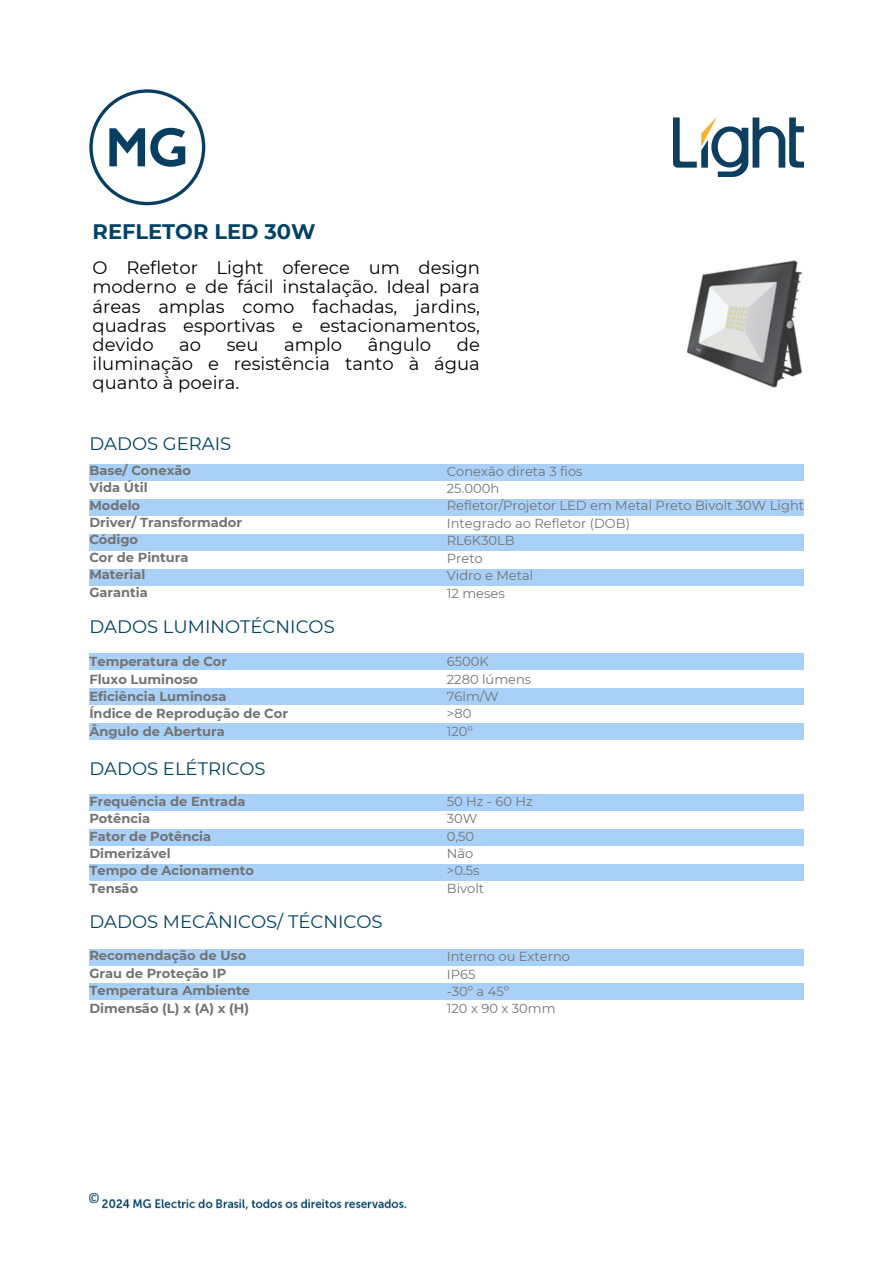
<style>
.page{position:relative;width:894px;height:1264px;background:#fff}
.page>*{position:absolute;margin:0;border:0;box-sizing:border-box;transform-origin:0 0}
.t1{font:700 21px "Montserrat";color:#004265}
.t2{font:18px/19.2px "Montserrat";color:#000;text-align:justify}
.t3{font:18px "Montserrat";color:#004265}
.t4{font:700 13.05px/17.4px "Montserrat";color:#737373}
.t5{font:13.05px "Montserrat";color:#737373}
</style>
<div class="page">
<img style="left:89px;top:1193px;width:318px;height:17px">
<svg style="left:89px;top:89px;width:116px;height:116px"></svg>
<img style="left:686px;top:260px;width:116px;height:128px">
<img style="left:673px;top:118px;width:130px;height:58px">
<div style="left:90px;top:464px;width:713px;height:17px;background:#a9d1f8"></div>
<div style="left:90px;top:499px;width:713px;height:16px;background:#a9d1f8"></div>
<div style="left:90px;top:534px;width:713px;height:17px;background:#a9d1f8"></div>
<div style="left:90px;top:569px;width:713px;height:16px;background:#a9d1f8"></div>
<div style="left:90px;top:653px;width:713px;height:16px;background:#a9d1f8"></div>
<div style="left:90px;top:688px;width:713px;height:16px;background:#a9d1f8"></div>
<div style="left:90px;top:723px;width:713px;height:16px;background:#a9d1f8"></div>
<div style="left:90px;top:794px;width:713px;height:16px;background:#a9d1f8"></div>
<div style="left:90px;top:829px;width:713px;height:16px;background:#a9d1f8"></div>
<div style="left:90px;top:864px;width:713px;height:16px;background:#a9d1f8"></div>
<div style="left:90px;top:948px;width:713px;height:17px;background:#a9d1f8"></div>
<div style="left:90px;top:983px;width:713px;height:16px;background:#a9d1f8"></div>
<p class="t1" style="left:92px;top:218px;width:224px">REFLETOR LED 30W</p>
<p class="t2" style="left:92px;top:258px;width:388px">O Refletor Light oferece um design moderno e de fácil instalação. Ideal para áreas amplas como fachadas, jardins, quadras esportivas e estacionamentos, devido</p>
<p class="t2" style="left:92px;top:335px;width:389px;text-indent:364px">de iluminação e resistência tanto à água quanto à poeira.</p>
<p class="t2" style="left:179px;top:335px;width:23px">ao</p>
<p class="t2" style="left:227px;top:335px;width:33px">seu</p>
<p class="t2" style="left:284px;top:335px;width:59px">amplo</p>
<p class="t2" style="left:368px;top:335px;width:65px">ângulo</p>
<h2 class="t3" style="left:89px;top:433px;width:143px">DADOS GERAIS</h2>
<h4 class="t4" style="left:89px;top:461px;width:154px">Base/ Conexão<br>Vida Útil<br>Modelo<br>Driver/ Transformador<br>Código<br>Cor de Pintura<br>Material<br>Garantia</h4>
<h2 class="t5" style="left:446px;top:463px;width:137px">Conexão direta 3 fios</h2>
<h4 class="t5" style="left:446px;top:480px;width:54px">25.000h</h4>
<h2 class="t5" style="left:446px;top:498px;width:359px">Refletor/Projetor LED em Metal Preto Bivolt 30W Light</h2>
<p class="t5" style="left:446px;top:515px;width:185px">Integrado ao Refletor (DOB)</p>
<p class="t5" style="left:446px;top:532px;width:69px">RL6K30LB</p>
<p class="t5" style="left:446px;top:550px;width:37px">Preto</p>
<p class="t5" style="left:446px;top:567px;width:88px">Vidro e Metal</p>
<p class="t5" style="left:446px;top:585px;width:59px">12 meses</p>
<h4 class="t3" style="left:89px;top:615px;width:247px">DADOS LUMINOTÉCNICOS</h4>
<p class="t4" style="left:89px;top:652px;width:200px">Temperatura de Cor<br>Fluxo Luminoso<br>Eficiência Luminosa<br>Índice de Reprodução de Cor<br>Ângulo de Abertura</p>
<p class="t5" style="left:446px;top:653px;width:43px">6500K</p>
<p class="t5" style="left:446px;top:671px;width:86px">2280 lúmens</p>
<p class="t5" style="left:446px;top:688px;width:53px">76lm/W</p>
<p class="t5" style="left:446px;top:705px;width:26px">&gt;80</p>
<p class="t5" style="left:446px;top:723px;width:28px">120º</p>
<p class="t3" style="left:89px;top:757px;width:178px">DADOS ELÉTRICOS</p>
<p class="t4" style="left:89px;top:792px;width:166px">Frequência de Entrada<br>Potência<br>Fator de Potência<br>Dimerizável<br>Tempo de Acionamento<br>Tensão</p>
<p class="t5" style="left:446px;top:793px;width:87px">50 Hz - 60 Hz</p>
<p class="t5" style="left:446px;top:810px;width:32px">30W</p>
<p class="t5" style="left:446px;top:828px;width:29px">0,50</p>
<p class="t5" style="left:446px;top:845px;width:28px">Não</p>
<p class="t5" style="left:446px;top:862px;width:34px">&gt;0.5s</p>
<p class="t5" style="left:446px;top:880px;width:39px">Bivolt</p>
<h2 class="t3" style="left:89px;top:911px;width:295px">DADOS MECÂNICOS/ TÉCNICOS</h2>
<p class="t4" style="left:89px;top:947px;width:162px">Recomendação de Uso<br>Grau de Proteção IP<br>Temperatura Ambiente<br>Dimensão (L) x (A) x (H)</p>
<h4 class="t5" style="left:446px;top:948px;width:125px">Interno ou Externo</h4>
<p class="t5" style="left:446px;top:966px;width:30px">IP65</p>
<p class="t5" style="left:446px;top:983px;width:64px">-30º a 45º</p>
<p class="t5" style="left:446px;top:1000px;width:110px">120 x 90 x 30mm</p>
</div>
